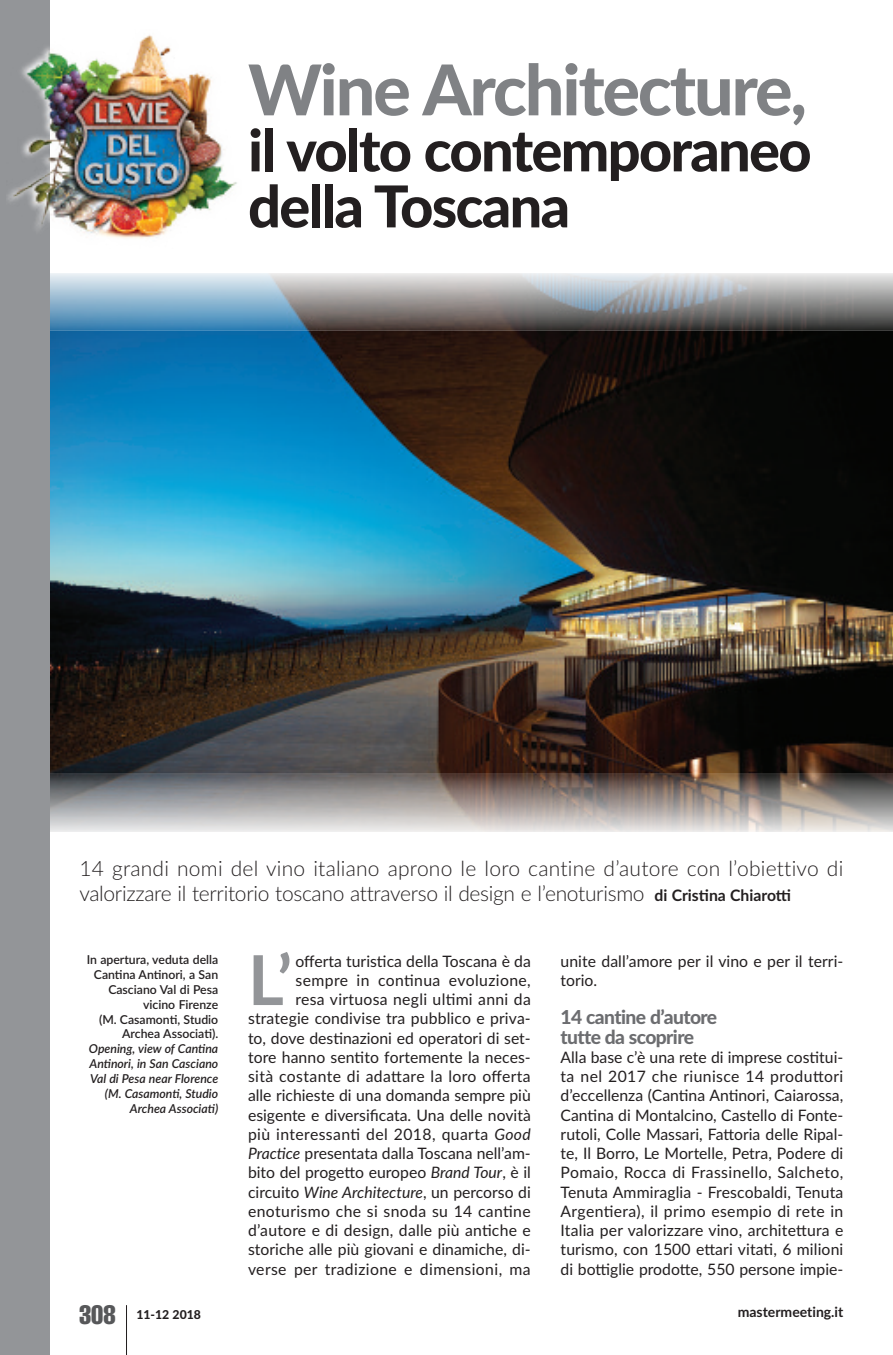
<style>
.page{position:relative;width:893px;height:1355px;background:#fff}
.page>*{position:absolute;margin:0;border:0;box-sizing:border-box;transform-origin:0 0}
.t1{font:800 70px "Lato";letter-spacing:-.03em;color:#808285}
.t2{font:700 68.77px "Lato";color:#939598}
.t3{font:800 57.75px/56px "Lato";letter-spacing:-.03em;color:#231f20}
.t4{font:extra-condensed 26.25px "Helvetica";color:#57585a}
.t5{font:300 21px/24.5px "Lato";letter-spacing:-.015em;color:#231f20}
.t6{font:800 19.25px/19.2px "Lato";letter-spacing:-.03em;color:#6c6d70}
.t7{font:15.75px/19.2px "Lato";color:#231f20}
.t8{font:700 14px "Lato";color:#231f20}
.t9{font:600 12.25px/14.9px "Lato";color:#231f20;text-align:right}
.t10{font:italic 600 12.25px/14.9px "Lato";color:#231f20;text-align:right}
.t11{font:800 12.25px "Lato";color:#231f20}
.s1{font-weight:700;font-size:15.75px}
.s2{font-style:italic}
</style>
<div class="page">
<img style="left:50px;top:331px;width:843px;height:442px">
<svg style="left:50px;top:273px;width:843px;height:58px;background:#919ca5"></svg>
<svg style="left:50px;top:773px;width:843px;height:59px;background:#a19b98"></svg>
<hr style="left:126px;top:1305px;width:1px;height:49px;background:#231f20">
<div style="left:0;top:0;width:50px;height:1354px;background:#939598"></div>
<img style="left:7px;top:35px;width:230px;height:204px">
<h1 class="t1" style="left:248px;top:50px;width:560px">Wine Architecture,</h1>
<h3 class="t3" style="left:248px;top:123px;width:565px">il volto contemporaneo della Toscana</h3>
<h3 class="t5" style="left:79px;top:856px;width:765px">14 grandi nomi del vino italiano aprono le loro cantine d’autore con l’obiettivo di valorizzare il territorio toscano attraverso il design e l’enoturismo <span class="s1">di Cristina Chiarotti</span></h3>
<p class="t9" style="left:87px;top:952px;width:133px">In apertura, veduta della<br>Cantina Antinori, a San<br>Casciano Val di Pesa vicino Firenze<br>(M. Casamonti, Studio<br>Archea Associati).</p>
<p class="t10" style="left:89px;top:1041px;width:131px">Opening, view of Cantina<br>Antinori, in San Casciano<br>Val di Pesa near Florence (M. Casamonti, Studio<br>Archea Associati)</p>
<h2 class="t2" style="left:248px;top:941px;width:46px">L’</h2>
<p class="t7" style="left:248px;top:951px;width:284px;text-align:right">offerta turistica della Toscana è da sempre in continua evoluzione,<br>resa virtuosa negli ultimi anni da strategie condivise tra pubblico e priva&shy;to, dove destinazioni ed operatori di set&shy;tore hanno sentito fortemente la neces&shy;sità costante di adattare la loro offerta alle richieste di una domanda sempre più esigente e diversificata. Una delle novità più interessanti del 2018, quarta <span class="s2">Good Practice</span> presentata dalla Toscana nell’am&shy;bito del progetto europeo <span class="s2">Brand Tour</span>, è il circuito <span class="s2">Wine Architecture</span>, un percorso di enoturismo che si snoda su 14 cantine d’autore e di design, dalle più antiche e storiche alle più giovani e dinamiche, di&shy;verse per tradizione e dimensioni, ma</p>
<p class="t7" style="left:561px;top:951px;width:284px">unite dall’amore per il vino e per il terri&shy;torio.</p>
<p class="t6" style="left:561px;top:1007px;width:158px">14 cantine d’autore tutte da scoprire</p>
<p class="t7" style="left:561px;top:1047px;width:284px;text-align:justify">Alla base c’è una rete di imprese costitui&shy;ta nel 2017 che riunisce 14 produttori d’eccellenza (Cantina Antinori, Caiarossa, Cantina di Montalcino, Castello di Fonte&shy;rutoli, Colle Massari, Fattoria delle Ripal&shy;te, Il Borro, Le Mortelle, Petra, Podere di Pomaio, Rocca di Frassinello, Salcheto, Tenuta Ammiraglia - Frescobaldi, Tenuta Argentiera), il primo esempio di rete in Italia per valorizzare vino, architettura e turismo, con 1500 ettari vitati, 6 milioni di bottiglie prodotte, 550 persone impie-</p>
<h3 class="t4" style="left:79px;top:1305px;width:38px">308</h3>
<p class="t11" style="left:136px;top:1307px;width:66px">11-12 2018</p>
<p class="t8" style="left:738px;top:1303px;width:107px">mastermeeting.it</p>
</div>
